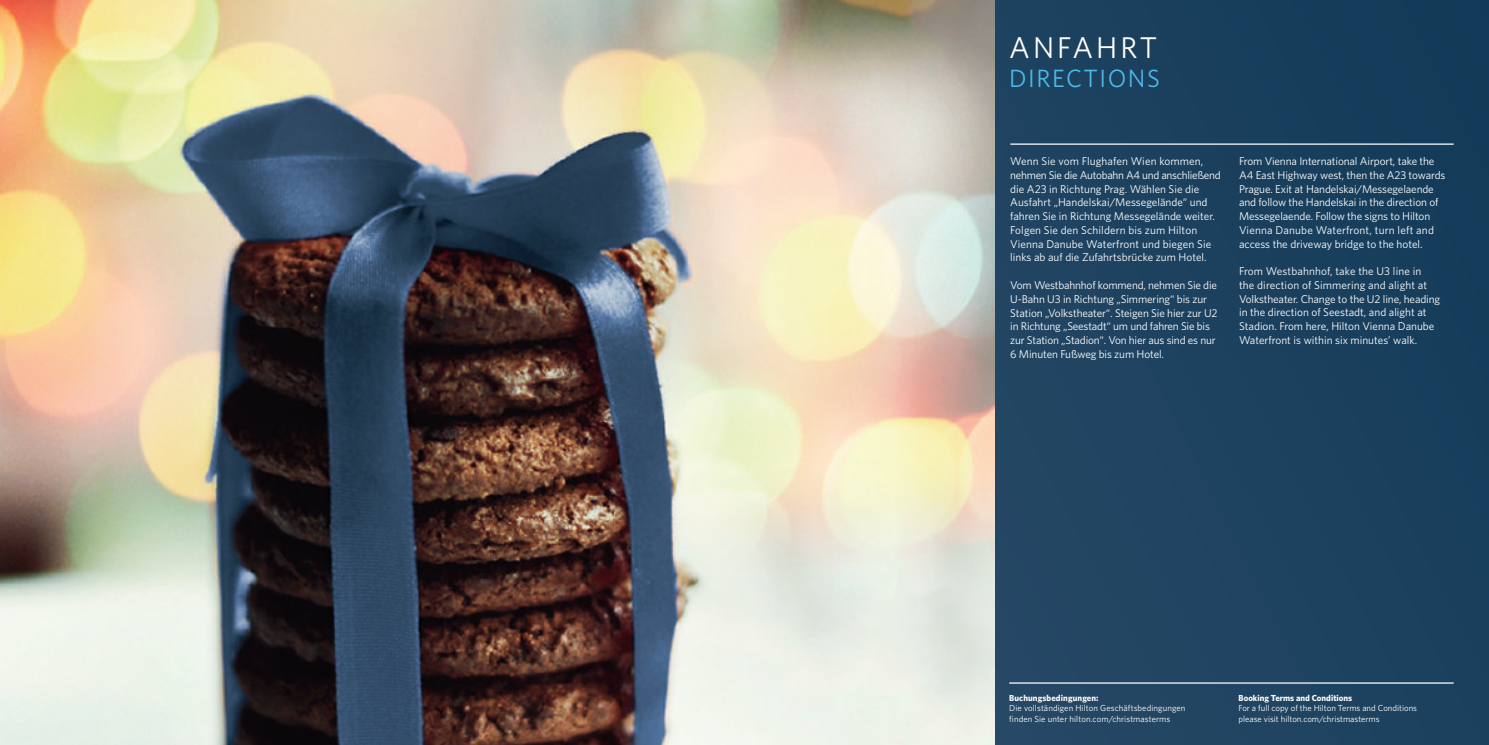
<style>
.page{position:relative;width:1489px;height:745px;background:#fff}
.page>*{position:absolute;margin:0;border:0;box-sizing:border-box;transform-origin:0 0}
.t1{font:30px "Whitney";letter-spacing:.1em;color:#fff}
.t2{font:25px "Whitney";letter-spacing:.06em;color:#4eb9e9}
.t3{font:11.25px/13.8px "Whitney";letter-spacing:-.01em;color:#fff}
.t4{font:8.75px/10.5px "Whitney";color:#fff}
.t5{font:700 8.75px "Whitney";color:#fff}
</style>
<div class="page">
<div style="left:0;top:0;width:1488px;height:744px;background:#1c425f"></div>
<hr style="left:1010px;top:143px;width:443px;height:2px;background:#fff">
<hr style="left:1009px;top:682px;width:444px;height:1px;background:#fff">
<img style="left:0;top:0;width:994px;height:744px">
<h1 class="t1" style="left:1009px;top:38px;width:149px">ANFAHRT</h1>
<h2 class="t2" style="left:1009px;top:70px;width:152px">DIRECTIONS</h2>
<p class="t3" style="left:1010px;top:155px;width:212px">Wenn Sie vom Flughafen Wien kommen, nehmen Sie die Autobahn A4 und anschließend die A23 in Richtung Prag. Wählen Sie die Ausfahrt „Handelskai/Messegelände“ und fahren Sie in Richtung Messegelände weiter.<br>Folgen Sie den Schildern bis zum Hilton Vienna Danube Waterfront und biegen Sie links ab auf die Zufahrtsbrücke zum Hotel.</p>
<p class="t3" style="left:1010px;top:279px;width:209px">Vom Westbahnhof kommend, nehmen Sie die U-Bahn U3 in Richtung „Simmering“ bis zur Station „Volkstheater“. Steigen Sie hier zur U2 in Richtung „Seestadt“ um und fahren Sie bis zur Station „Stadion“. Von hier aus sind es nur 6 Minuten Fußweg bis zum Hotel.</p>
<p class="t3" style="left:1238px;top:155px;width:208px">From Vienna International Airport, take the A4 East Highway west, then the A23 towards Prague. Exit at Handelskai/Messegelaende and follow the Handelskai in the direction of Messegelaende. Follow the signs to Hilton Vienna Danube Waterfront, turn left and access the driveway bridge to the hotel.</p>
<p class="t3" style="left:1238px;top:265px;width:203px">From Westbahnhof, take the U3 line in<br>the direction of Simmering and alight at Volkstheater. Change to the U2 line, heading in the direction of Seestadt, and alight at Stadion. From here, Hilton Vienna Danube Waterfront is within six minutes’ walk.</p>
<p class="t5" style="left:1009px;top:694px;width:91px">Buchungsbedingungen:</p>
<p class="t4" style="left:1009px;top:703px;width:178px">Die vollständigen Hilton Geschäftsbedingungen finden Sie unter hilton.com/christmasterms</p>
<p class="t5" style="left:1238px;top:694px;width:115px">Booking Terms and Conditions</p>
<p class="t4" style="left:1238px;top:703px;width:180px">For a full copy of the Hilton Terms and Conditions please visit hilton.com/christmasterms</p>
</div>
